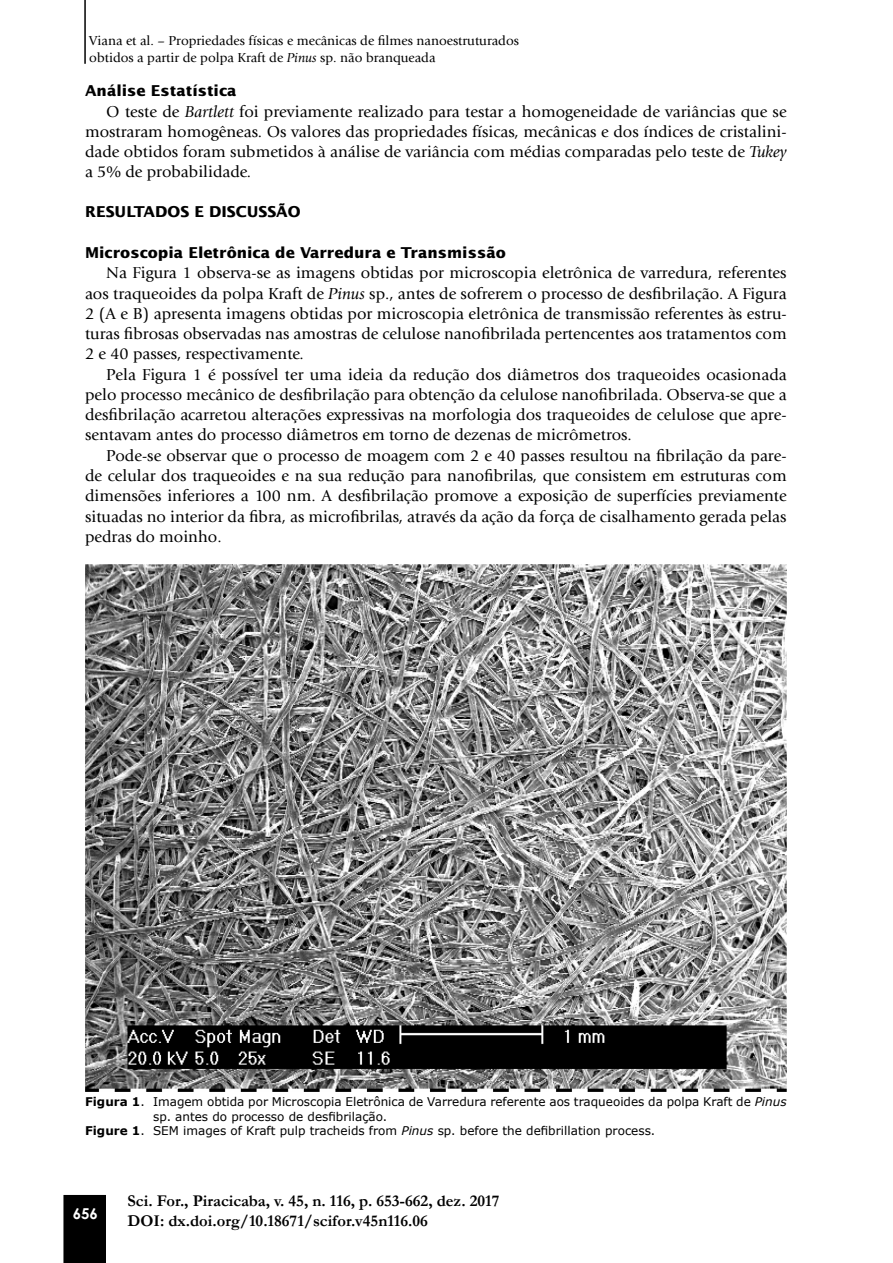
<style>
.page{position:relative;width:893px;height:1263px;background:#fff}
.page>*{position:absolute;margin:0;border:0;box-sizing:border-box;transform-origin:0 0}
.Texto{font:16.5px/20.2px "Giovanni";color:#000;text-align:justify}
.t1{font:700 16.5px/19.8px "Garamond";color:#000}
.Subtitulo_2{font:700 15px "Lucida Sans";color:#000}
.Subtítulo{font:700 15px "Lucida Sans";color:#000}
.t2{font:700 15px "Century Gothic";color:#fff}
.t3{font:13.5px/16.2px "Giovanni";color:#000}
.Titulo_Figuras_Tabel{font:12px/14.4px "Verdana";color:#000}
.s1{font-style:italic}
.s2{font-weight:700}
</style>
<div class="page">
<div style="left:63px;top:1195px;width:43px;height:68px;background:#000"></div>
<hr style="left:84px;top:0;width:2px;height:64px;background:#000">
<img style="left:85px;top:564px;width:702px;height:528px">
<p class="t3" style="left:89px;top:33px;width:431px">Viana et al. – Propriedades físicas e mecânicas de filmes nanoestruturados obtidos a partir de polpa Kraft de <span class="s1">Pinus</span> sp. não branqueada</p>
<p class="Subtitulo_2" style="left:85px;top:82px;width:153px">Análise Estatística</p>
<p class="Texto" style="left:85px;top:101px;width:703px;text-indent:21px">O teste de <span class="s1">Bartlett</span> foi previamente realizado para testar a homogeneidade de variâncias que se mostraram homogêneas. Os valores das propriedades físicas, mecânicas e dos índices de cristalini&shy;dade obtidos foram submetidos à análise de variância com médias comparadas pelo teste de <span class="s1">Tukey </span>a 5% de probabilidade.</p>
<p class="Subtítulo" style="left:85px;top:203px;width:217px">RESULTADOS E DISCUSSÃO</p>
<p class="Subtitulo_2" style="left:85px;top:244px;width:422px">Microscopia Eletrônica de Varredura e Transmissão</p>
<p class="Texto" style="left:85px;top:263px;width:703px;text-indent:21px">Na Figura 1 observa-se as imagens obtidas por microscopia eletrônica de varredura, referentes aos traqueoides da polpa Kraft de <span class="s1">Pinus</span> sp., antes de sofrerem o processo de desfibrilação. A Figura 2 (A e B) apresenta imagens obtidas por microscopia eletrônica de transmissão referentes às estru&shy;turas fibrosas observadas nas amostras de celulose nanofibrilada pertencentes aos tratamentos com 2 e 40 passes, respectivamente.</p>
<p class="Texto" style="left:85px;top:364px;width:703px;text-indent:21px">Pela Figura 1 é possível ter uma ideia da redução dos diâmetros dos traqueoides ocasionada pelo processo mecânico de desfibrilação para obtenção da celulose nanofibrilada. Observa-se que a desfibrilação acarretou alterações expressivas na morfologia dos traqueoides de celulose que apre&shy;sentavam antes do processo diâmetros em torno de dezenas de micrômetros.</p>
<p class="Texto" style="left:85px;top:445px;width:703px;text-indent:21px">Pode-se observar que o processo de moagem com 2 e 40 passes resultou na fibrilação da pare&shy;de celular dos traqueoides e na sua redução para nanofibrilas, que consistem em estruturas com dimensões inferiores a 100 nm. A desfibrilação promove a exposição de superfícies previamente situadas no interior da fibra, as microfibrilas, através da ação da força de cisalhamento gerada pelas pedras do moinho.</p>
<p class="Titulo_Figuras_Tabel" style="left:153px;top:1094px;width:635px;text-indent:-68px"><span class="s2">Figura 1</span>. Imagem obtida por Microscopia Eletrônica de Varredura referente aos traqueoides da polpa Kraft de <span class="s1">Pinus </span>sp. antes do processo de desfibrilação.</p>
<p class="Titulo_Figuras_Tabel" style="left:85px;top:1123px;width:572px"><span class="s2">Figure 1</span>. SEM images of Kraft pulp tracheids from <span class="s1">Pinus</span> sp. before the defibrillation process.</p>
<p class="t2" style="left:73px;top:1202px;width:27px">656</p>
<p class="t1" style="left:128px;top:1191px;width:373px">Sci. For., Piracicaba, v. 45, n. 116, p. 653-662, dez. 2017<br>DOI: dx.doi.org/10.18671/scifor.v45n116.06</p>
</div>
